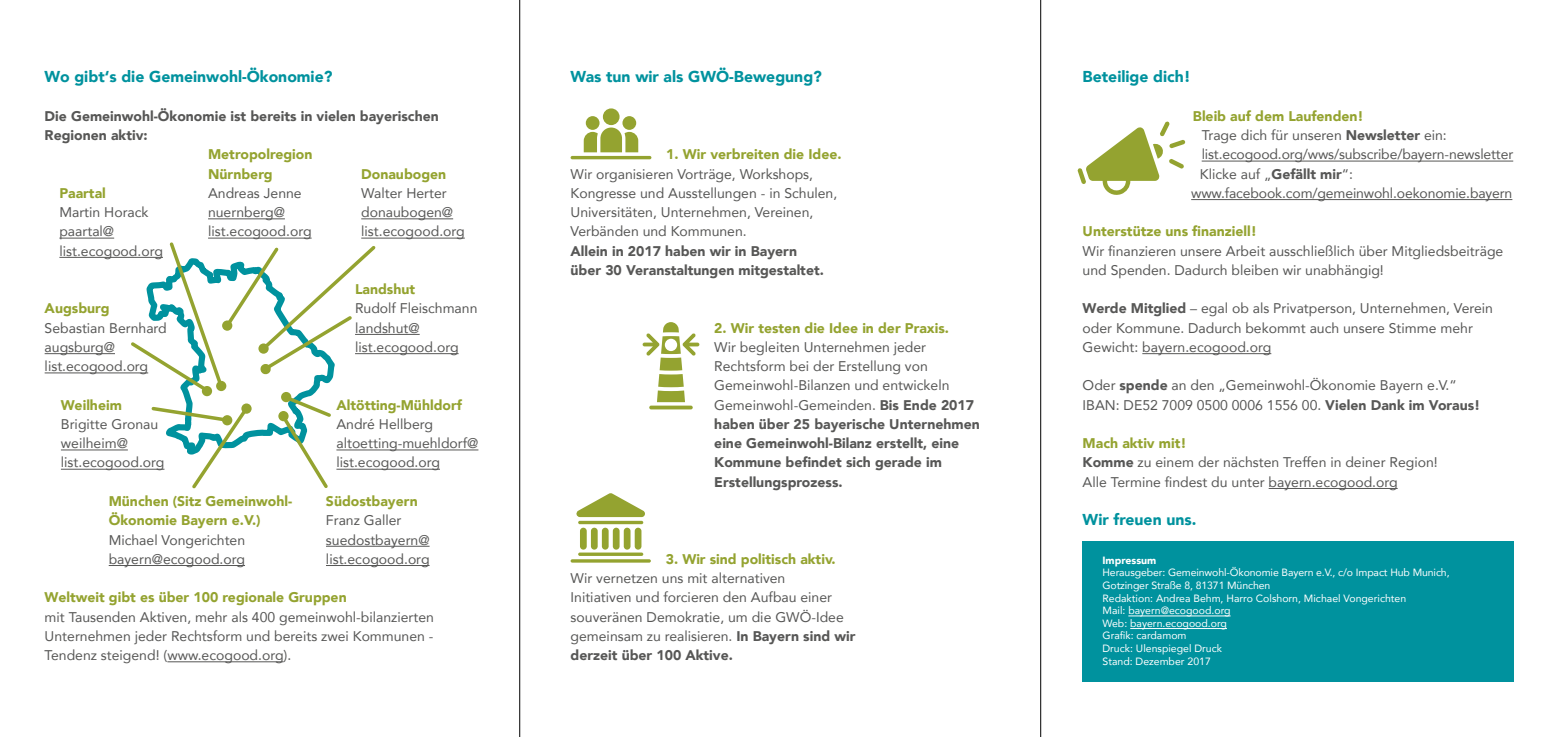
<style>
.page{position:relative;width:1553px;height:737px;background:#fff}
.page>*{position:absolute;margin:0;border:0;box-sizing:border-box;transform-origin:0 0}
.t1{font:900 15.75px "Avenir";color:#00929e}
.t2{font:14px/19.2px "Avenir";color:#575756}
.t3{font:900 14px/19.2px "Avenir";color:#575756}
.t4{font:900 14px/19.2px "Avenir";color:#94a330}
.t5{font:10.5px/12.6px "Avenir";color:#fff}
.t6{font:900 10.5px "Avenir";color:#fff}
.s1{font-weight:400}
.s2{font-weight:900}
.s3{font-weight:900;color:#94a330}
</style>
<div class="page">
<div style="left:1082px;top:541px;width:432px;height:141px;background:#00929e"></div>
<svg style="left:1077px;top:121px;width:108px;height:74px"></svg>
<hr style="left:167px;top:661px;width:117px;height:1px;background:#575756">
<hr style="left:570px;top:156px;width:81px;height:3px;background:#94a330;border-radius:2px">
<div style="left:586px;top:116px;width:13px;height:14px;background:#94a330;border-radius:50%"></div>
<div style="left:622px;top:116px;width:14px;height:14px;background:#94a330;border-radius:50%"></div>
<div style="left:603px;top:108px;width:16px;height:17px;background:#94a330;border-radius:50%"></div>
<svg style="left:584px;top:127px;width:54px;height:25px"></svg>
<svg style="left:649px;top:405px;width:44px;height:4px"></svg>
<svg style="left:642px;top:322px;width:57px;height:80px"></svg>
<svg style="left:578px;top:552px;width:65px;height:4px"></svg>
<hr style="left:570px;top:559px;width:81px;height:3px;background:#94a330;border-radius:2px">
<hr style="left:578px;top:521px;width:65px;height:3px;background:#94a330;border-radius:2px">
<svg style="left:576px;top:493px;width:69px;height:24px"></svg>
<div style="left:580px;top:527px;width:7px;height:22px;background:#94a330;border-radius:3px"></div>
<div style="left:591px;top:527px;width:7px;height:22px;background:#94a330;border-radius:3px"></div>
<div style="left:602px;top:527px;width:7px;height:22px;background:#94a330;border-radius:3px"></div>
<div style="left:613px;top:527px;width:6px;height:22px;background:#94a330;border-radius:3px"></div>
<div style="left:624px;top:527px;width:6px;height:22px;background:#94a330;border-radius:3px"></div>
<div style="left:635px;top:527px;width:6px;height:22px;background:#94a330;border-radius:3px"></div>
<hr style="left:1201px;top:161px;width:312px;height:1px;background:#575756">
<hr style="left:1191px;top:199px;width:321px;height:1px;background:#575756">
<hr style="left:1142px;top:353px;width:129px;height:1px;background:#575756">
<hr style="left:1268px;top:488px;width:129px;height:1px;background:#575756">
<hr style="left:1128px;top:615px;width:102px;height:1px;background:#fff">
<hr style="left:1130px;top:628px;width:97px;height:1px;background:#fff">
<svg style="left:128px;top:242px;width:251px;height:247px"></svg>
<hr style="left:326px;top:546px;width:103px;height:1px;background:#575756">
<hr style="left:326px;top:565px;width:103px;height:1px;background:#575756">
<hr style="left:59px;top:238px;width:55px;height:1px;background:#575756">
<hr style="left:59px;top:257px;width:104px;height:1px;background:#575756">
<hr style="left:61px;top:449px;width:67px;height:1px;background:#575756">
<hr style="left:61px;top:469px;width:103px;height:1px;background:#575756">
<hr style="left:208px;top:218px;width:77px;height:1px;background:#575756">
<hr style="left:208px;top:238px;width:104px;height:1px;background:#575756">
<hr style="left:361px;top:218px;width:92px;height:1px;background:#575756">
<hr style="left:361px;top:238px;width:104px;height:1px;background:#575756">
<hr style="left:355px;top:334px;width:65px;height:1px;background:#575756">
<hr style="left:355px;top:353px;width:104px;height:1px;background:#575756">
<hr style="left:336px;top:449px;width:142px;height:1px;background:#575756">
<hr style="left:336px;top:469px;width:104px;height:1px;background:#575756">
<hr style="left:45px;top:353px;width:70px;height:1px;background:#575756">
<hr style="left:45px;top:372px;width:103px;height:1px;background:#575756">
<hr style="left:109px;top:565px;width:136px;height:1px;background:#575756">
<hr style="left:519px;top:0;width:1px;height:737px;background:#000">
<hr style="left:1040px;top:0;width:1px;height:737px;background:#000">
<p class="t1" style="left:45px;top:63px;width:289px">Wo gibt‘s die Gemeinwohl-Ökonomie?</p>
<p class="t3" style="left:45px;top:106px;width:396px">Die Gemeinwohl-Ökonomie ist bereits in vielen bayerischen<br>Regionen aktiv:</p>
<p class="t4" style="left:59px;top:183px;width:48px">Paartal</p>
<p class="t2" style="left:59px;top:202px;width:105px">Martin Horack paartal@ list.ecogood.org</p>
<p class="t4" style="left:45px;top:298px;width:66px">Augsburg</p>
<p class="t2" style="left:45px;top:318px;width:124px">Sebastian Bernhard augsburg@ list.ecogood.org</p>
<p class="t4" style="left:61px;top:395px;width:62px">Weilheim</p>
<p class="t2" style="left:61px;top:414px;width:105px">Brigitte Gronau weilheim@ list.ecogood.org</p>
<p class="t4" style="left:208px;top:144px;width:106px">Metropolregion<br>Nürnberg</p>
<p class="t2" style="left:208px;top:183px;width:105px">Andreas Jenne nuernberg@ list.ecogood.org</p>
<p class="t4" style="left:109px;top:491px;width:185px">München (Sitz Gemeinwohl-<br>Ökonomie Bayern e.V.)</p>
<p class="t2" style="left:109px;top:529px;width:138px">Michael Vongerichten bayern@ecogood.org</p>
<p class="t4" style="left:361px;top:164px;width:87px">Donaubogen</p>
<p class="t2" style="left:361px;top:183px;width:105px">Walter Herter donaubogen@ list.ecogood.org</p>
<p class="t4" style="left:355px;top:279px;width:62px">Landshut</p>
<p class="t2" style="left:355px;top:298px;width:124px">Rudolf Fleischmann landshut@ list.ecogood.org</p>
<p class="t4" style="left:336px;top:395px;width:127px">Altötting-Mühldorf</p>
<p class="t2" style="left:336px;top:414px;width:143px">André Hellberg altoetting-muehldorf@ list.ecogood.org</p>
<p class="t4" style="left:326px;top:491px;width:93px">Südostbayern</p>
<p class="t2" style="left:326px;top:510px;width:105px">Franz Galler suedostbayern@ list.ecogood.org</p>
<p class="t4" style="left:45px;top:587px;width:304px">Weltweit gibt es über 100 regionale Gruppen</p>
<p class="t2" style="left:45px;top:606px;width:391px;text-align:justify">mit Tausenden Aktiven, mehr als 400 gemeinwohl-bilanzierten Unternehmen jeder Rechtsform und bereits zwei Kommunen - Tendenz steigend! (www.ecogood.org).</p>
<p class="t1" style="left:570px;top:63px;width:253px">Was tun wir als GWÖ-Bewegung?</p>
<p class="t4" style="left:666px;top:144px;width:177px">1. Wir verbreiten die Idee.</p>
<p class="t2" style="left:570px;top:164px;width:268px">Wir organisieren Vorträge, Workshops, Kongresse und Ausstellungen - in Schulen, Universitäten, Unternehmen, Vereinen, Verbänden und Kommunen.</p>
<p class="t3" style="left:570px;top:241px;width:255px">Allein in 2017 haben wir in Bayern über 30 Veranstaltungen mitgestaltet.</p>
<p class="t4" style="left:714px;top:318px;width:236px">2. Wir testen die Idee in der Praxis.</p>
<p class="t3" style="left:714px;top:337px;width:267px"><span class="s1">Wir begleiten Unternehmen jeder Rechtsform bei der Erstellung von Gemeinwohl-Bilanzen und entwickeln Gemeinwohl-Gemeinden.</span> Bis Ende 2017 haben über 25 bayerische Unternehmen eine Gemeinwohl-Bilanz erstellt, eine Kommune befindet sich gerade im Erstellungsprozess.</p>
<p class="t4" style="left:666px;top:549px;width:171px">3. Wir sind politisch aktiv.</p>
<p class="t2" style="left:570px;top:568px;width:286px">Wir vernetzen uns mit alternativen<br>Initiativen und forcieren den Aufbau einer souveränen Demokratie, um die GWÖ-Idee gemeinsam zu realisieren. <span class="s2">In Bayern sind wir derzeit über 100 Aktive.</span></p>
<p class="t1" style="left:1082px;top:63px;width:110px">Beteilige dich!</p>
<p class="t4" style="left:1193px;top:106px;width:172px">Bleib auf dem Laufenden!</p>
<p class="t2" style="left:1201px;top:125px;width:247px">Trage dich für unseren <span class="s2">Newsletter</span> ein:</p>
<p class="t2" style="left:1201px;top:144px;width:313px">list.ecogood.org/wws/subscribe/bayern-newsletter</p>
<p class="t2" style="left:1200px;top:164px;width:155px">Klicke auf „<span class="s2">Gefällt mir</span>“:</p>
<p class="t2" style="left:1191px;top:183px;width:323px">www.facebook.com/gemeinwohl.oekonomie.bayern</p>
<p class="t4" style="left:1082px;top:221px;width:176px">Unterstütze uns finanziell!</p>
<p class="t2" style="left:1082px;top:241px;width:422px">Wir finanzieren unsere Arbeit ausschließlich über Mitgliedsbeiträge und Spenden. Dadurch bleiben wir unabhängig!</p>
<p class="t2" style="left:1082px;top:298px;width:412px"><span class="s2">Werde Mitglied</span> – egal ob als Privatperson, Unternehmen, Verein oder Kommune. Dadurch bekommt auch unsere Stimme mehr<br>Gewicht: bayern.ecogood.org</p>
<p class="t2" style="left:1082px;top:375px;width:399px">Oder <span class="s2">spende</span> an den „Gemeinwohl-Ökonomie Bayern e.V.“<br>IBAN: DE52 7009 0500 0006 1556 00. <span class="s2">Vielen Dank im Voraus!</span></p>
<p class="t2" style="left:1082px;top:433px;width:357px"><span class="s3">Mach aktiv mit!<br></span><span class="s2">Komme</span> zu einem der nächsten Treffen in deiner Region!<br>Alle Termine findest du unter bayern.ecogood.org</p>
<p class="t1" style="left:1082px;top:506px;width:115px">Wir freuen uns.</p>
<p class="t6" style="left:1102px;top:551px;width:55px">Impressum</p>
<p class="t5" style="left:1102px;top:566px;width:349px">Herausgeber: Gemeinwohl-Ökonomie Bayern e.V., c/o Impact Hub Munich, Gotzinger Straße 8, 81371 München<br>Redaktion: Andrea Behm, Harro Colshorn, Michael Vongerichten<br>Mail: bayern@ecogood.org<br>Web: bayern.ecogood.org<br>Grafik: cardamom<br>Druck: Ulenspiegel Druck<br>Stand: Dezember 2017</p>
</div>
